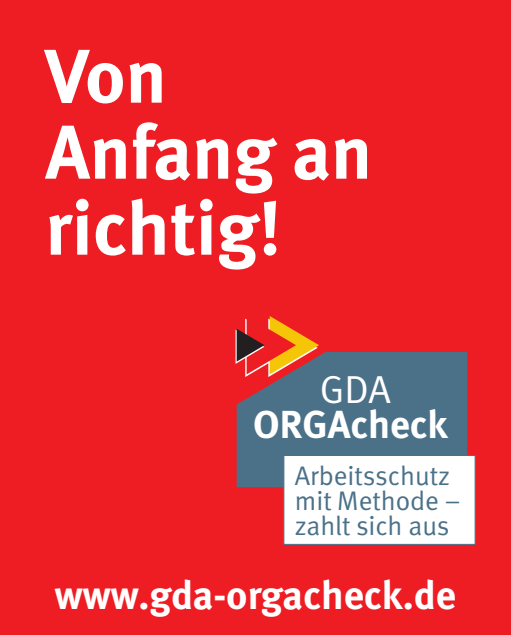
<style>
.page{position:relative;width:511px;height:635px;background:#fff}
.page>*{position:absolute;margin:0;border:0;box-sizing:border-box;transform-origin:0 0}
.t1{font:700 76px/76px "DGUV Meta";color:#fff}
.t2{font:700 40px "DGUV Meta";color:#fff}
.t3{font:700 39.2px "DGUV Meta";color:#fff}
.t4{font:39.2px "DGUV Meta";color:#fff}
.t5{font:26.8px/25.2px "DGUV Meta";color:#4b7189}
</style>
<div class="page">
<div style="left:0;top:0;width:510px;height:635px;background:#ee1d23"></div>
<div style="left:236px;top:352px;width:231px;height:135px;background:#4b7189"></div>
<div style="left:283px;top:455px;width:192px;height:90px;background:#fff;border:1px solid #4b7189"></div>
<svg style="left:235px;top:316px;width:84px;height:61px"></svg>
<h1 class="t1" style="left:45px;top:41px;width:328px">Von<br>Anfang an richtig!</h1>
<h3 class="t4" style="left:319px;top:367px;width:72px">GDA</h3>
<h3 class="t3" style="left:253px;top:401px;width:196px">ORGAcheck</h3>
<p class="t5" style="left:294px;top:463px;width:167px">Arbeitsschutz mit Methode – zahlt sich aus</p>
<h2 class="t2" style="left:55px;top:572px;width:402px">www.gda-orgacheck.de</h2>
</div>
